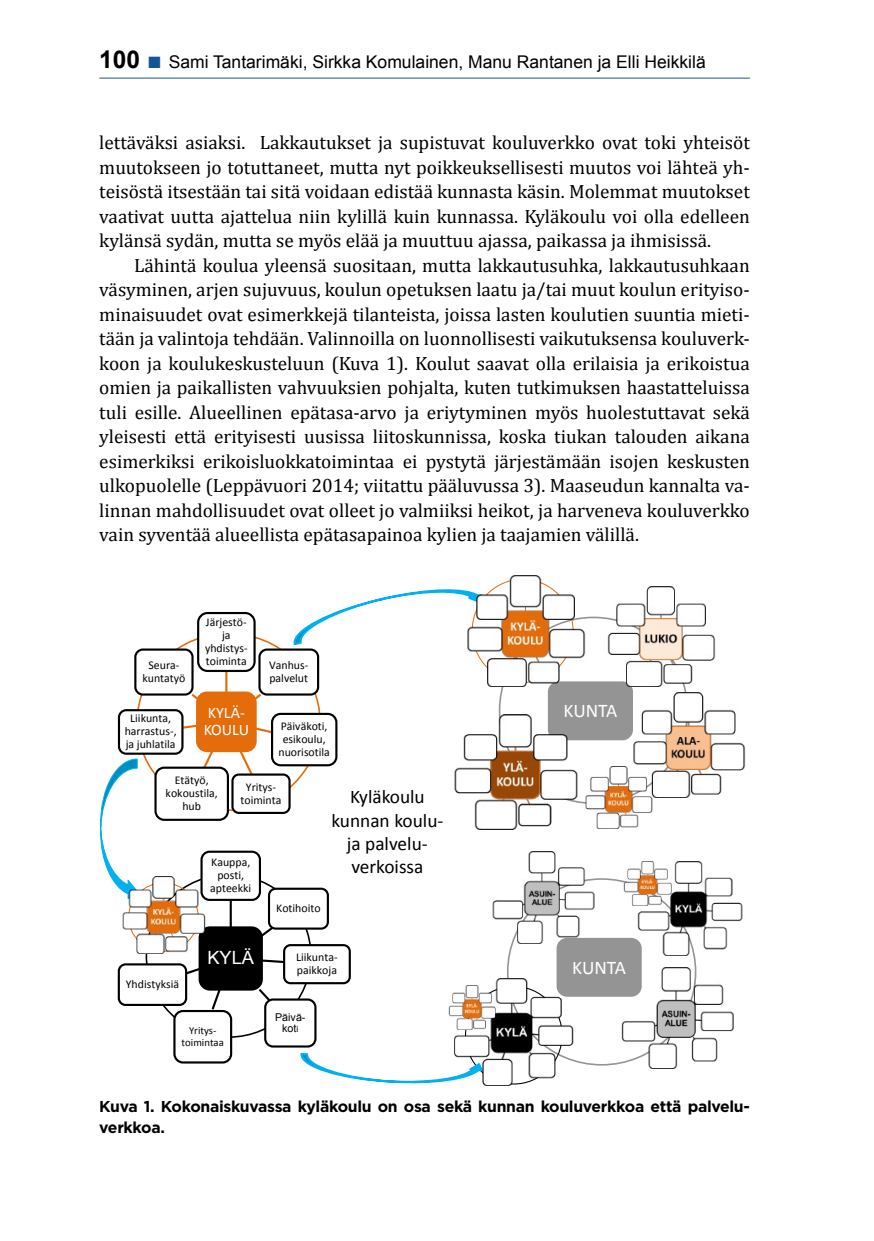
<style>
.page{position:relative;width:874px;height:1241px;background:#fff}
.page>*{position:absolute;margin:0;border:0;box-sizing:border-box;transform-origin:0 0}
.t1{font:19.25px/24.5px "Cambria";color:#000;text-align:justify}
.t2{font:19.25px/23.1px "Calibri";color:#000;text-align:center}
.t3{font:19.25px "Calibri";letter-spacing:-.005em;color:#fff}
.t4{font:18.2px "Arial";color:#fff}
.t5{font:17.5px "Arial";color:#000}
.t6{font:16.1px/17.7px "Calibri";color:#fff}
.t7{font:700 15.75px/21px "Gotham";letter-spacing:-.02em;color:#000}
.t8{font:11.9px/13px "Calibri";color:#000;text-align:center}
.t9{font:10.67px "Calibri";color:#000}
.t10{font:10.67px "Arial";color:#000}
.s1{font-weight:700;font-size:24.5px}
.s2{font-weight:700;font-size:24.5px;color:#145598}
.s3{font-size:8.58px}
</style>
<div class="page">
<hr style="left:99px;top:78px;width:650px;height:1px;background:#145598">
<div style="left:196px;top:691px;width:60px;height:61px;background:#e46c0a;border:2px solid #e46c0a;border-radius:10px"></div>
<hr style="left:225px;top:671px;width:2px;height:21px;background:#e46c0a">
<div style="left:197px;top:612px;width:58px;height:60px;background:#fff;border:2px solid #000;border-radius:9px"></div>
<svg style="left:252px;top:693px;width:11px;height:8px"></svg>
<div style="left:258px;top:648px;width:61px;height:47px;background:#fff;border:2px solid #000;border-radius:7px"></div>
<svg style="left:253px;top:725px;width:18px;height:9px"></svg>
<div style="left:271px;top:712px;width:66px;height:54px;background:#fff;border:2px solid #000;border-radius:9px"></div>
<svg style="left:237px;top:748px;width:17px;height:25px"></svg>
<div style="left:231px;top:773px;width:59px;height:40px;background:#fff;border:2px solid #000;border-radius:6px"></div>
<svg style="left:201px;top:748px;width:14px;height:18px"></svg>
<div style="left:154px;top:766px;width:75px;height:54px;background:#fff;border:2px solid #000;border-radius:9px"></div>
<svg style="left:183px;top:723px;width:16px;height:7px"></svg>
<div style="left:118px;top:709px;width:65px;height:45px;background:#fff;border:2px solid #000;border-radius:7px"></div>
<svg style="left:189px;top:691px;width:11px;height:10px"></svg>
<div style="left:134px;top:648px;width:59px;height:47px;background:#fff;border:2px solid #000;border-radius:7px"></div>
<div style="left:198px;top:926px;width:65px;height:64px;background:#000;border:2px solid #000;border-radius:10px"></div>
<hr style="left:229px;top:897px;width:3px;height:30px;background:#000">
<div style="left:200px;top:850px;width:61px;height:50px;background:#fff;border:2px solid #000;border-radius:8px"></div>
<svg style="left:259px;top:925px;width:16px;height:13px"></svg>
<div style="left:268px;top:887px;width:61px;height:42px;background:#fff;border:2px solid #000;border-radius:7px"></div>
<svg style="left:256px;top:986px;width:13px;height:14px"></svg>
<div style="left:264px;top:998px;width:52px;height:49px;background:#fff;border:2px solid #000;border-radius:8px"></div>
<svg style="left:210px;top:987px;width:12px;height:22px"></svg>
<div style="left:173px;top:1009px;width:59px;height:54px;background:#fff;border:2px solid #000;border-radius:9px"></div>
<svg style="left:187px;top:966px;width:14px;height:10px"></svg>
<div style="left:118px;top:963px;width:69px;height:42px;background:#fff;border:2px solid #000;border-radius:7px"></div>
<svg style="left:260px;top:958px;width:23px;height:6px"></svg>
<div style="left:283px;top:943px;width:67px;height:41px;background:#fff;border:2px solid #000;border-radius:6px"></div>
<svg style="left:100px;top:758px;width:37px;height:132px"></svg>
<div style="left:547px;top:681px;width:85px;height:59px;background:#949494;border:2px solid #949494;border-radius:9px"></div>
<svg style="left:293px;top:589px;width:172px;height:57px"></svg>
<div style="left:556px;top:937px;width:85px;height:59px;background:#949494;border:2px solid #949494;border-radius:9px"></div>
<svg style="left:300px;top:1052px;width:139px;height:31px"></svg>
<img style="left:606px;top:586px;width:109px;height:101px">
<img style="left:631px;top:692px;width:114px;height:105px">
<img style="left:454px;top:714px;width:124px;height:115px">
<img style="left:465px;top:575px;width:120px;height:111px">
<img style="left:121px;top:876px;width:84px;height:77px">
<img style="left:624px;top:861px;width:121px;height:94px">
<img style="left:439px;top:978px;width:142px;height:107px">
<img style="left:448px;top:985px;width:47px;height:43px">
<img style="left:623px;top:861px;width:48px;height:44px">
<img style="left:608px;top:967px;width:126px;height:101px">
<img style="left:492px;top:851px;width:109px;height:92px">
<img style="left:584px;top:766px;width:68px;height:62px">
<p class="t5" style="left:99px;top:50px;width:607px"><span class="s1">100</span> <span class="s2">■</span> Sami Tantarimäki, Sirkka Komulainen, Manu Rantanen ja Elli Heikkilä</p>
<p class="t1" style="left:99px;top:130px;width:651px">lettäväksi asiaksi. Lakkautukset ja supistuvat kouluverkko ovat toki yhteisöt muutokseen jo totuttaneet, mutta nyt poikkeuksellisesti muutos voi lähteä yh&shy;teisöstä itsestään tai sitä voidaan edistää kunnasta käsin. Molemmat muutokset vaativat uutta ajattelua niin kylillä kuin kunnassa. Kyläkoulu voi olla edelleen kylänsä sydän, mutta se myös elää ja muuttuu ajassa, paikassa ja ihmisissä.</p>
<p class="t1" style="left:99px;top:253px;width:651px;text-indent:35px">Lähintä koulua yleensä suositaan, mutta lakkautusuhka, lakkautusuhkaan väsyminen, arjen sujuvuus, koulun opetuksen laatu ja/tai muut koulun erityiso&shy;minaisuudet ovat esimerkkejä tilanteista, joissa lasten koulutien suuntia mieti&shy;tään ja valintoja tehdään. Valinnoilla on luonnollisesti vaikutuksensa kouluverk&shy;koon ja koulukeskusteluun (Kuva 1). Koulut saavat olla erilaisia ja erikoistua omien ja paikallisten vahvuuksien pohjalta, kuten tutkimuksen haastatteluissa tuli esille. Alueellinen epätasa-arvo ja eriytyminen myös huolestuttavat sekä yleisesti että erityisesti uusissa liitoskunnissa, koska tiukan talouden aikana esimerkiksi erikoisluokkatoimintaa ei pystytä järjestämään isojen keskusten ulkopuolelle (Leppävuori 2014; viitattu pääluvussa 3). Maaseudun kannalta va&shy;linnan mahdollisuudet ovat olleet jo valmiiksi heikot, ja harveneva kouluverkko vain syventää alueellista epätasapainoa kylien ja taajamien välillä.</p>
<p class="t8" style="left:205px;top:615px;width:44px">Järjestö&shy;ja yhdistys&shy;toiminta</p>
<p class="t8" style="left:269px;top:658px;width:41px;text-align:left">Vanhus&shy;palvelut</p>
<p class="t8" style="left:278px;top:719px;width:53px">Päiväkoti, esikoulu, nuorisotila</p>
<p class="t8" style="left:240px;top:780px;width:42px">Yritys&shy;toiminta</p>
<p class="t8" style="left:142px;top:658px;width:44px">Seura&shy;kuntatyö</p>
<p class="t6" style="left:203px;top:703px;width:47px">KYLÄ-<br>KOULU</p>
<p class="t8" style="left:125px;top:711px;width:53px">Liikunta, harrastus-, ja juhlatila</p>
<p class="t8" style="left:165px;top:773px;width:54px">Etätyö, kokoustila, hub</p>
<p class="t2" style="left:331px;top:785px;width:113px">Kyläkoulu kunnan koulu&shy;ja palvelu&shy;verkoissa</p>
<p class="t8" style="left:210px;top:855px;width:43px">Kauppa, posti, apteekki</p>
<p class="t8" style="left:126px;top:977px;width:55px">Yhdistyksiä</p>
<p class="t4" style="left:207px;top:945px;width:48px">KYLÄ</p>
<p class="t8" style="left:276px;top:901px;width:46px">Kotihoito</p>
<p class="t8" style="left:296px;top:950px;width:43px;text-align:left">Liikunta&shy;paikkoja</p>
<p class="t10" style="left:275px;top:1009px;width:32px">Päivä-</p>
<p class="t9" style="left:189px;top:1023px;width:29px">Yritys-</p>
<p class="t10" style="left:282px;top:1020px;width:18px">kot<span class="s3">i</span></p>
<p class="t9" style="left:181px;top:1035px;width:44px">toimintaa</p>
<p class="t3" style="left:563px;top:698px;width:55px">KUNTA</p>
<p class="t3" style="left:572px;top:955px;width:55px">KUNTA</p>
<p class="t7" style="left:99px;top:1095px;width:651px">Kuva 1. Kokonaiskuvassa kyläkoulu on osa sekä kunnan kouluverkkoa että palvelu&shy;verkkoa.</p>
</div>
